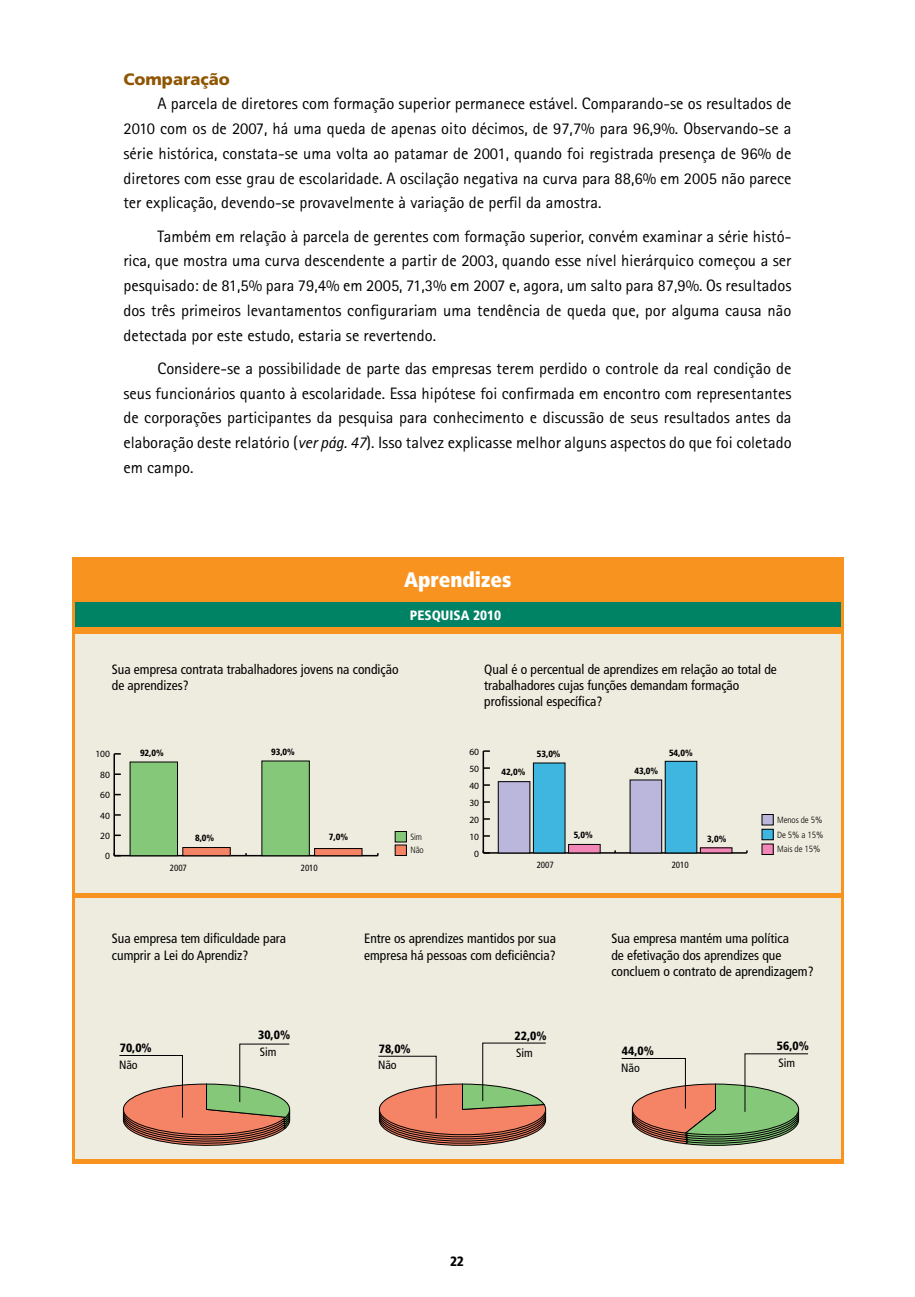
<style>
.page{position:relative;width:915px;height:1297px;background:#fff}
.page>*{position:absolute;margin:0;border:0;box-sizing:border-box;transform-origin:0 0}
.t1{font:900 condensed 21px "Frutiger LT Std";color:#fff}
.t2{font:16.5px/24.8px "Rotis Sans Serif";color:#000;text-align:justify}
.t3{font:900 16.5px "Frutiger LT Std";color:#8f5501}
.t4{font:condensed 13.5px/16.2px "Frutiger LT Std";color:#000}
.t5{font:900 condensed 13.5px "Frutiger LT Std";color:#fff}
.t6{font:900 condensed 13.5px "Frutiger LT Std";color:#000}
.t7{font:900 condensed 12px "Frutiger LT Std";color:#000}
.t8{font:condensed 12px "Frutiger LT Std";color:#000}
.t9{font:9.6px "Myriad Pro";color:#000}
.t10{font:900 condensed 9px "Frutiger LT Std";letter-spacing:-.01em;color:#000}
.t11{font:300 condensed 9px "Frutiger LT Std";letter-spacing:-.01em;color:#000}
.t12{font:condensed 9px "Frutiger LT Std";letter-spacing:-.01em;color:#000}
.s1{font-style:italic}
</style>
<div class="page">
<div style="left:72px;top:557px;width:771px;height:607px;background:#f7931e"></div>
<div style="left:75px;top:898px;width:765px;height:260px;background:#eeecdf"></div>
<div style="left:75px;top:602px;width:765px;height:25px;background:#008264"></div>
<svg style="left:119px;top:1044px;width:171px;height:102px"></svg>
<svg style="left:378px;top:1043px;width:169px;height:103px"></svg>
<svg style="left:621px;top:1053px;width:187px;height:93px"></svg>
<div style="left:75px;top:634px;width:765px;height:259px;background:#eeecdf"></div>
<hr style="left:114px;top:855px;width:264px;height:1px;background:#000">
<hr style="left:113px;top:754px;width:2px;height:102px;background:#000">
<svg style="left:115px;top:834px;width:6px;height:2px"></svg>
<svg style="left:115px;top:814px;width:6px;height:2px"></svg>
<svg style="left:115px;top:773px;width:6px;height:2px"></svg>
<svg style="left:114px;top:753px;width:7px;height:2px"></svg>
<div style="left:183px;top:847px;width:47px;height:9px;background:#f58466"></div>
<div style="left:182px;top:847px;width:48px;height:9px;border:1px solid #000"></div>
<div style="left:314px;top:848px;width:48px;height:8px;background:#f58466"></div>
<div style="left:314px;top:848px;width:48px;height:8px;border:1px solid #000"></div>
<div style="left:130px;top:762px;width:47px;height:94px;background:#86c87a"></div>
<div style="left:130px;top:762px;width:48px;height:94px;border:1px solid #000"></div>
<div style="left:262px;top:761px;width:47px;height:95px;background:#86c87a"></div>
<div style="left:395px;top:831px;width:11px;height:11px;background:#86c87a"></div>
<div style="left:395px;top:831px;width:11px;height:11px;border:1px solid #000"></div>
<div style="left:395px;top:845px;width:11px;height:10px;background:#f58466"></div>
<div style="left:395px;top:845px;width:11px;height:11px;border:1px solid #000"></div>
<hr style="left:483px;top:852px;width:263px;height:2px;background:#000">
<hr style="left:482px;top:751px;width:2px;height:102px;background:#000">
<svg style="left:483px;top:750px;width:6px;height:2px"></svg>
<div style="left:568px;top:844px;width:32px;height:9px;background:#f287b7"></div>
<div style="left:568px;top:844px;width:32px;height:9px;border:1px solid #000"></div>
<div style="left:700px;top:848px;width:31px;height:5px;background:#f287b7"></div>
<div style="left:533px;top:763px;width:32px;height:90px;background:#3fb6df"></div>
<div style="left:533px;top:763px;width:32px;height:90px;border:1px solid #000"></div>
<div style="left:665px;top:761px;width:31px;height:92px;background:#3fb6df"></div>
<div style="left:498px;top:782px;width:31px;height:71px;background:#bbb7dc"></div>
<div style="left:498px;top:781px;width:32px;height:72px;border:1px solid #000"></div>
<div style="left:630px;top:780px;width:31px;height:73px;background:#bbb7dc"></div>
<div style="left:761px;top:844px;width:12px;height:10px;background:#f287b7"></div>
<div style="left:761px;top:844px;width:12px;height:11px;border:1px solid #000"></div>
<div style="left:761px;top:829px;width:12px;height:11px;background:#3fb6df"></div>
<div style="left:761px;top:829px;width:12px;height:11px;border:1px solid #000"></div>
<div style="left:761px;top:814px;width:12px;height:11px;background:#bbb7dc"></div>
<div style="left:761px;top:814px;width:12px;height:11px;border:1px solid #000"></div>
<p class="t3" style="left:123px;top:69px;width:108px">Comparação</p>
<p class="t2" style="left:123px;top:91px;width:669px;text-indent:34px">A parcela de diretores com formação superior permanece estável. Comparando-se os resultados de 2010 com os de 2007, há uma queda de apenas oito décimos, de 97,7% para 96,9%. Observando-se a série histórica, constata-se uma volta ao patamar de 2001, quando foi registrada presença de 96% de diretores com esse grau de escolaridade. A oscilação negativa na curva para 88,6% em 2005 não parece ter explicação, devendo-se provavelmente à variação de perfil da amostra.</p>
<p class="t2" style="left:123px;top:224px;width:669px;text-indent:34px">Também em relação à parcela de gerentes com formação superior, convém examinar a série histó&shy;rica, que mostra uma curva descendente a partir de 2003, quando esse nível hierárquico começou a ser pesquisado: de 81,5% para 79,4% em 2005, 71,3% em 2007 e, agora, um salto para 87,9%. Os resultados dos três primeiros levantamentos configurariam uma tendência de queda que, por alguma causa não detectada por este estudo, estaria se revertendo.</p>
<p class="t2" style="left:123px;top:356px;width:669px;text-indent:34px">Considere-se a possibilidade de parte das empresas terem perdido o controle da real condição de seus funcionários quanto à escolaridade. Essa hipótese foi confirmada em encontro com representantes de corporações participantes da pesquisa para conhecimento e discussão de seus resultados antes da elaboração deste relatório (<span class="s1">ver pág. 47</span>). Isso talvez explicasse melhor alguns aspectos do que foi coletado em campo.</p>
<p class="t1" style="left:404px;top:567px;width:109px">Aprendizes</p>
<p class="t5" style="left:410px;top:607px;width:93px">PESQUISA 2010</p>
<p class="t4" style="left:112px;top:661px;width:288px">Sua empresa contrata trabalhadores jovens na condição de aprendizes?</p>
<p class="t4" style="left:484px;top:661px;width:294px">Qual é o percentual de aprendizes em relação ao total de trabalhadores cujas funções demandam formação profissional específica?</p>
<p class="t9" style="left:95px;top:748px;width:16px">100</p>
<p class="t10" style="left:140px;top:747px;width:25px">92,0%</p>
<p class="t10" style="left:271px;top:746px;width:25px">93,0%</p>
<p class="t9" style="left:469px;top:745px;width:11px">60</p>
<p class="t10" style="left:536px;top:748px;width:25px">53,0%</p>
<p class="t10" style="left:668px;top:748px;width:25px">54,0%</p>
<p class="t9" style="left:100px;top:769px;width:11px">80</p>
<p class="t9" style="left:469px;top:762px;width:11px">50</p>
<p class="t10" style="left:501px;top:766px;width:25px">42,0%</p>
<p class="t10" style="left:634px;top:766px;width:25px">43,0%</p>
<p class="t9" style="left:469px;top:779px;width:11px">40</p>
<p class="t9" style="left:100px;top:789px;width:11px">60</p>
<p class="t9" style="left:469px;top:796px;width:11px">30</p>
<p class="t9" style="left:100px;top:809px;width:11px">40</p>
<p class="t9" style="left:469px;top:813px;width:11px">20</p>
<p class="t11" style="left:777px;top:814px;width:47px">Menos de 5%</p>
<p class="t9" style="left:100px;top:830px;width:11px">20</p>
<p class="t10" style="left:195px;top:833px;width:21px">8,0%</p>
<p class="t10" style="left:329px;top:832px;width:21px">7,0%</p>
<p class="t11" style="left:410px;top:831px;width:13px">Sim</p>
<p class="t9" style="left:469px;top:830px;width:11px">10</p>
<p class="t10" style="left:573px;top:829px;width:21px">5,0%</p>
<p class="t10" style="left:707px;top:833px;width:21px">3,0%</p>
<p class="t11" style="left:777px;top:829px;width:48px">De 5% a 15%</p>
<p class="t9" style="left:105px;top:850px;width:6px">0</p>
<p class="t11" style="left:410px;top:845px;width:15px">Não</p>
<p class="t9" style="left:474px;top:847px;width:6px">0</p>
<p class="t11" style="left:777px;top:844px;width:45px">Mais de 15%</p>
<p class="t12" style="left:170px;top:862px;width:19px">2007</p>
<p class="t12" style="left:301px;top:862px;width:19px">2010</p>
<p class="t12" style="left:536px;top:860px;width:19px">2007</p>
<p class="t12" style="left:671px;top:860px;width:19px">2010</p>
<p class="t4" style="left:112px;top:931px;width:176px">Sua empresa tem dificuldade para cumprir a Lei do Aprendiz?</p>
<p class="t4" style="left:364px;top:931px;width:193px">Entre os aprendizes mantidos por sua empresa há pessoas com deficiência?</p>
<p class="t4" style="left:611px;top:931px;width:204px">Sua empresa mantém uma política<br>de efetivação dos aprendizes que concluem o contrato de aprendizagem?</p>
<p class="t7" style="left:258px;top:1027px;width:34px">30,0%</p>
<p class="t7" style="left:120px;top:1040px;width:34px">70,0%</p>
<p class="t8" style="left:260px;top:1044px;width:18px">Sim</p>
<p class="t7" style="left:514px;top:1028px;width:34px">22,0%</p>
<p class="t7" style="left:378px;top:1041px;width:34px">78,0%</p>
<p class="t8" style="left:516px;top:1045px;width:18px">Sim</p>
<p class="t7" style="left:621px;top:1043px;width:34px">44,0%</p>
<p class="t7" style="left:776px;top:1039px;width:34px">56,0%</p>
<p class="t8" style="left:119px;top:1057px;width:20px">Não</p>
<p class="t8" style="left:378px;top:1058px;width:20px">Não</p>
<p class="t8" style="left:621px;top:1060px;width:20px">Não</p>
<p class="t8" style="left:778px;top:1056px;width:18px">Sim</p>
<p class="t6" style="left:450px;top:1253px;width:15px">22</p>
</div>
